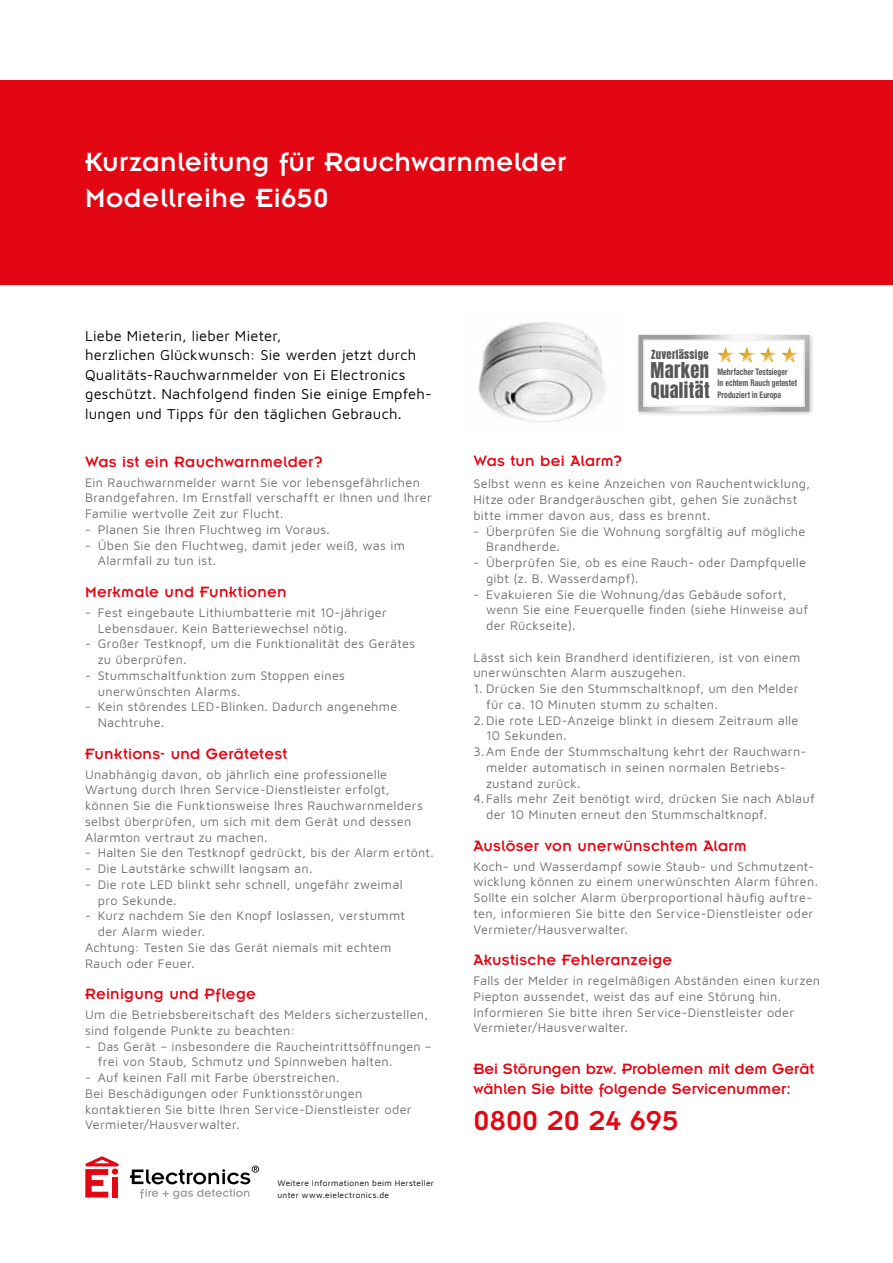
<style>
.page{position:relative;width:893px;height:1263px;background:#fff}
.page>*{position:absolute;margin:0;border:0;box-sizing:border-box;transform-origin:0 0}
.t1{font:30px "Insignia LT Std";color:#e30613}
.t2{font:28.95px/36px "Insignia LT Std";letter-spacing:.01em;color:#fff}
.t3{font:18.6px "Anton";letter-spacing:.02em;color:#575756}
.t4{font:18.45px "Anton";letter-spacing:.015em;color:#575756}
.t5{font:16.5px/19.8px "Insignia LT Std";letter-spacing:.015em;color:#e30613}
.t6{font:14.7px/19.5px "Maven Pro";letter-spacing:.015em;color:#000}
.t7{font:12.75px/15.8px "Maven Pro";letter-spacing:.02em;color:#706f6f}
.t8{font:10.65px "Anton";letter-spacing:.025em;color:#575756}
.t9{font:700 condensed 9px/11.4px "Helvetica Neue LT";letter-spacing:.01em;color:#575756;scale:.85 1}
.t10{font:8.4px/12px "Maven Pro";letter-spacing:.035em;color:#000}
</style>
<div class="page">
<div style="left:0;top:81px;width:893px;height:204px;background:#e30613"></div>
<svg style="left:85px;top:1156px;width:34px;height:41px"></svg>
<svg style="left:130px;top:1165px;width:129px;height:34px"></svg>
<img style="left:478px;top:322px;width:128px;height:100px">
<div style="left:636px;top:332px;width:179px;height:85px;background:#000;opacity:.25"></div>
<svg style="left:638px;top:335px;width:171px;height:76px"></svg>
<h2 class="t2" style="left:85px;top:144px;width:483px">Kurzanleitung für Rauchwarnmelder<br>Modellreihe Ei650</h2>
<p class="t6" style="left:85px;top:325px;width:348px">Liebe Mieterin, lieber Mieter,<br>herzlichen Glückwunsch: Sie werden jetzt durch Qualitäts-Rauchwarnmelder von Ei Electronics geschützt. Nachfolgend finden Sie einige Empfeh&shy;lungen und Tipps für den täglichen Gebrauch.</p>
<p class="t8" style="left:651px;top:349px;width:59px">Zuverlässige</p>
<h3 class="t3" style="left:651px;top:361px;width:60px">Marken</h3>
<h3 class="t4" style="left:651px;top:381px;width:60px">Qualität</h3>
<p class="t9" style="left:717px;top:366px;width:95px">Mehrfacher Testsieger<br>In echtem Rauch getestet<br>Produziert in Europa</p>
<p class="t5" style="left:85px;top:451px;width:239px">Was ist ein Rauchwarnmelder?</p>
<p class="t7" style="left:85px;top:473px;width:348px">Ein Rauchwarnmelder warnt Sie vor lebensgefährlichen<br>Brandgefahren. Im Ernstfall verschafft er Ihnen und Ihrer<br>Familie wertvolle Zeit zur Flucht.</p>
<p class="t7" style="left:85px;top:521px;width:246px">- Planen Sie Ihren Fluchtweg im Voraus.</p>
<p class="t7" style="left:98px;top:536px;width:309px;text-indent:-13px">- Üben Sie den Fluchtweg, damit jeder weiß, was im<br>Alarmfall zu tun ist.</p>
<p class="t5" style="left:85px;top:582px;width:203px">Merkmale und Funktionen</p>
<p class="t7" style="left:98px;top:604px;width:291px;text-indent:-13px">- Fest eingebaute Lithiumbatterie mit 10-jähriger<br>Lebensdauer. Kein Batteriewechsel nötig.</p>
<p class="t7" style="left:98px;top:635px;width:319px;text-indent:-13px">- Großer Testknopf, um die Funktionalität des Gerätes zu überprüfen.</p>
<p class="t7" style="left:98px;top:667px;width:249px;text-indent:-13px">- Stummschaltfunktion zum Stoppen eines unerwünschten Alarms.</p>
<p class="t7" style="left:98px;top:698px;width:301px;text-indent:-13px">- Kein störendes LED-Blinken. Dadurch angenehme<br>Nachtruhe.</p>
<p class="t5" style="left:85px;top:743px;width:204px">Funktions- und Gerätetest</p>
<p class="t7" style="left:85px;top:765px;width:339px">Unabhängig davon, ob jährlich eine professionelle Wartung durch Ihren Service-Dienstleister erfolgt, können Sie die Funktionsweise Ihres Rauchwarnmelders selbst überprüfen, um sich mit dem Gerät und dessen Alarmton vertraut zu machen.</p>
<p class="t7" style="left:85px;top:844px;width:350px">- Halten Sie den Testknopf gedrückt, bis der Alarm ertönt.</p>
<p class="t7" style="left:85px;top:860px;width:229px">- Die Lautstärke schwillt langsam an.</p>
<p class="t7" style="left:98px;top:876px;width:306px;text-indent:-13px">- Die rote LED blinkt sehr schnell, ungefähr zweimal pro Sekunde.</p>
<p class="t7" style="left:85px;top:907px;width:322px">- Kurz nachdem Sie den Knopf loslassen, verstummt</p>
<p class="t7" style="left:98px;top:923px;width:109px">der Alarm wieder.</p>
<p class="t7" style="left:85px;top:939px;width:308px">Achtung: Testen Sie das Gerät niemals mit echtem</p>
<p class="t7" style="left:85px;top:954px;width:111px">Rauch oder Feuer.</p>
<p class="t5" style="left:85px;top:984px;width:172px">Reinigung und Pflege</p>
<p class="t7" style="left:85px;top:1006px;width:345px">Um die Betriebsbereitschaft des Melders sicherzustellen, sind folgende Punkte zu beachten:</p>
<p class="t7" style="left:98px;top:1037px;width:336px;text-indent:-13px">- Das Gerät – insbesondere die Raucheintrittsöffnungen – frei von Staub, Schmutz und Spinnweben halten.</p>
<p class="t7" style="left:85px;top:1069px;width:328px">- Auf keinen Fall mit Farbe überstreichen.<br>Bei Beschädigungen oder Funktionsstörungen kontaktieren Sie bitte Ihren Service-Dienstleister oder Vermieter/Hausverwalter.</p>
<p class="t10" style="left:277px;top:1176px;width:158px">Weitere Informationen beim Hersteller unter www.eielectronics.de</p>
<p class="t5" style="left:473px;top:451px;width:150px">Was tun bei Alarm?</p>
<p class="t7" style="left:473px;top:475px;width:338px">Selbst wenn es keine Anzeichen von Rauchentwicklung,<br>Hitze oder Brandgeräuschen gibt, gehen Sie zunächst bitte immer davon aus, dass es brennt.</p>
<p class="t7" style="left:486px;top:523px;width:321px;text-indent:-13px">- Überprüfen Sie die Wohnung sorgfältig auf mögliche<br>Brandherde.</p>
<p class="t7" style="left:486px;top:554px;width:322px;text-indent:-13px">- Überprüfen Sie, ob es eine Rauch- oder Dampfquelle gibt (z. B. Wasserdampf).</p>
<p class="t7" style="left:486px;top:585px;width:324px;text-indent:-13px">- Evakuieren Sie die Wohnung/das Gebäude sofort, wenn Sie eine Feuerquelle finden (siehe Hinweise auf der Rückseite).</p>
<p class="t7" style="left:473px;top:648px;width:329px">Lässt sich kein Brandherd identifizieren, ist von einem unerwünschten Alarm auszugehen.</p>
<p class="t7" style="left:473px;top:680px;width:327px">1. Drücken Sie den Stummschaltknopf, um den Melder</p>
<p class="t7" style="left:486px;top:696px;width:233px">für ca. 10 Minuten stumm zu schalten.</p>
<p class="t7" style="left:473px;top:711px;width:327px">2.Die rote LED-Anzeige blinkt in diesem Zeitraum alle</p>
<p class="t7" style="left:486px;top:727px;width:82px">10 Sekunden.</p>
<p class="t7" style="left:473px;top:743px;width:335px">3.Am Ende der Stummschaltung kehrt der Rauchwarn-</p>
<p class="t7" style="left:486px;top:759px;width:301px">melder automatisch in seinen normalen Betriebs-</p>
<p class="t7" style="left:486px;top:774px;width:96px">zustand zurück.</p>
<p class="t7" style="left:486px;top:790px;width:330px;text-indent:-13px">4. Falls mehr Zeit benötigt wird, drücken Sie nach Ablauf der 10 Minuten erneut den Stummschaltknopf.</p>
<p class="t5" style="left:473px;top:836px;width:275px">Auslöser von unerwünschtem Alarm</p>
<p class="t7" style="left:473px;top:858px;width:346px">Koch- und Wasserdampf sowie Staub- und Schmutzent&shy;wicklung können zu einem unerwünschten Alarm führen.<br>Sollte ein solcher Alarm überproportional häufig auftre&shy;ten, informieren Sie bitte den Service-Dienstleister oder Vermieter/Hausverwalter.</p>
<p class="t5" style="left:473px;top:950px;width:200px">Akustische Fehleranzeige</p>
<p class="t7" style="left:473px;top:972px;width:348px">Falls der Melder in regelmäßigen Abständen einen kurzen Piepton aussendet, weist das auf eine Störung hin.<br>Informieren Sie bitte ihren Service-Dienstleister oder Vermieter/Hausverwalter.</p>
<p class="t5" style="left:473px;top:1059px;width:342px">Bei Störungen bzw. Problemen mit dem Gerät wählen Sie bitte folgende Servicenummer:</p>
<h1 class="t1" style="left:473px;top:1105px;width:206px">0800 20 24 695</h1>
</div>
